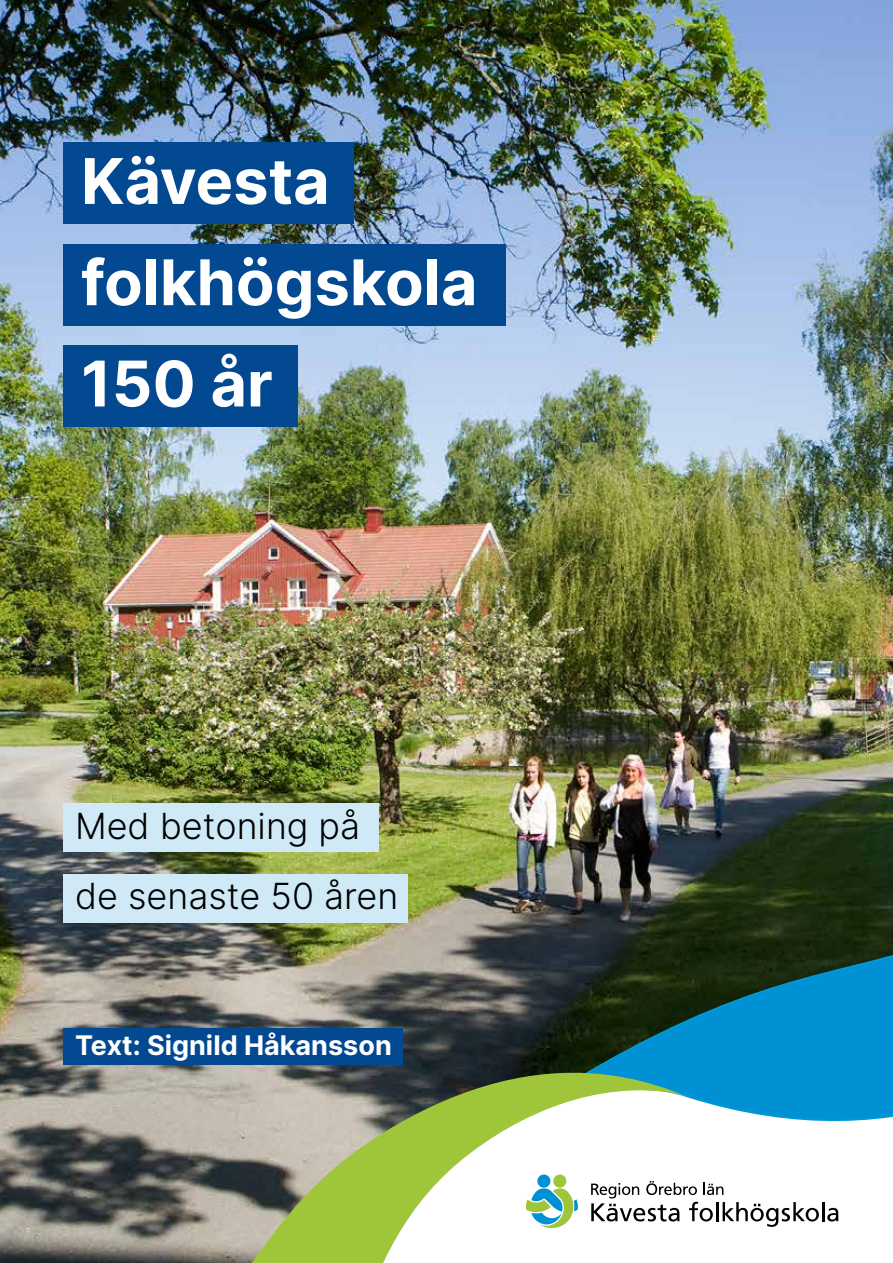
<style>
.page{position:relative;width:893px;height:1263px;background:#fff}
.page>*{position:absolute;margin:0;border:0;box-sizing:border-box;transform-origin:0 0}
.t1{font:700 63px/101.2px "Inter";color:#fff}
.t2{font:300 36px/70.8px "Inter";color:#000}
.t3{font:700 27px "Inter";color:#fff}
</style>
<div class="page">
<img style="left:0;top:0;width:893px;height:1263px">
<svg style="left:324px;top:947px;width:569px;height:300px"></svg>
<svg style="left:154px;top:1029px;width:534px;height:234px"></svg>
<div style="left:63px;top:143px;width:291px;height:81px;background:#034991"></div>
<div style="left:63px;top:244px;width:443px;height:81px;background:#034991"></div>
<div style="left:63px;top:345px;width:234px;height:81px;background:#034991"></div>
<div style="left:63px;top:804px;width:315px;height:48px;background:#d0e9f6"></div>
<div style="left:63px;top:874px;width:344px;height:49px;background:#d0e9f6"></div>
<div style="left:63px;top:1028px;width:339px;height:36px;background:#034991"></div>
<h1 class="t1" style="left:81px;top:128px;width:398px">Kävesta folkhögskola<br>150 år</h1>
<p class="t2" style="left:75px;top:790px;width:325px">Med betoning på de senaste 50 åren</p>
<p class="t3" style="left:75px;top:1024px;width:318px">Text: Signild Håkansson</p>
</div>
